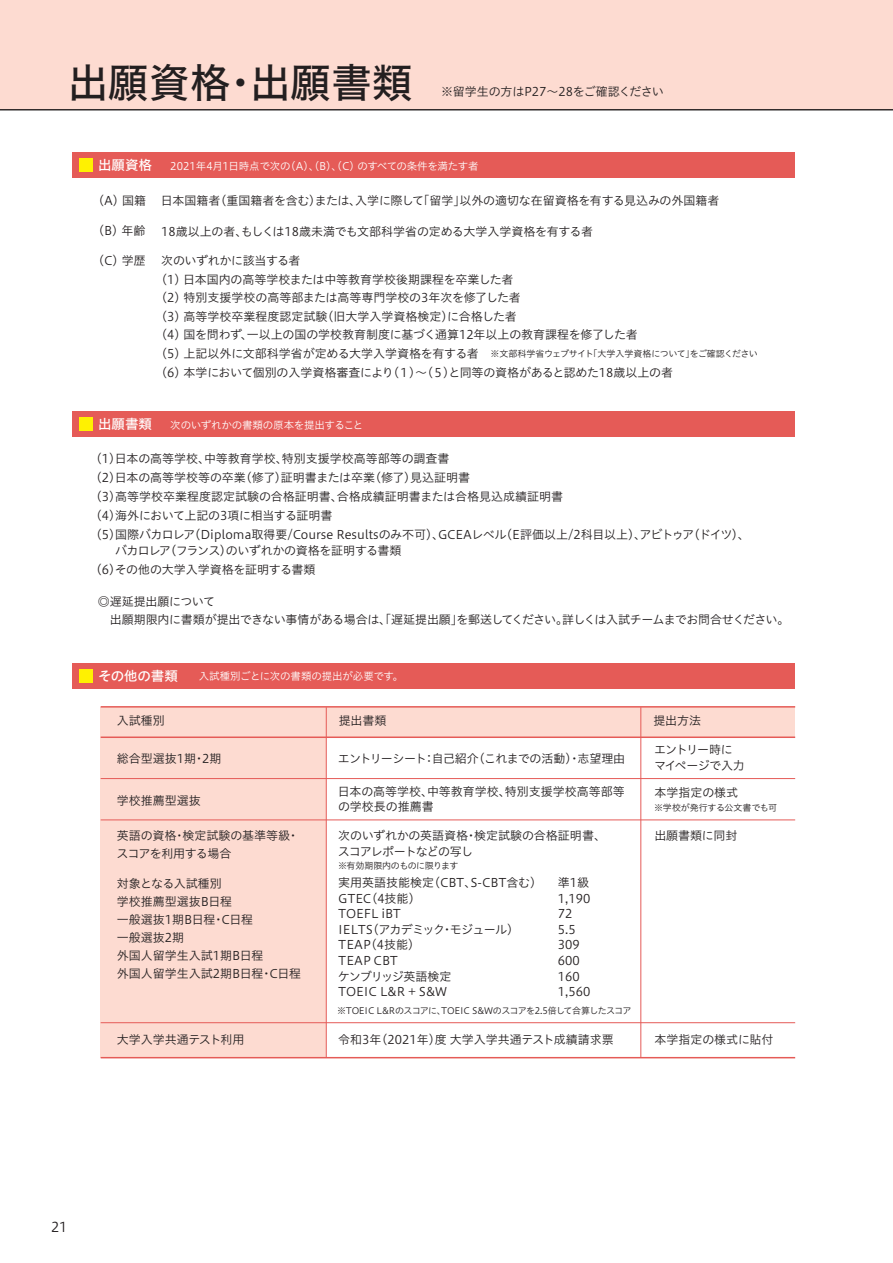
<style>
.page{position:relative;width:893px;height:1263px;background:#fff}
.page>*{position:absolute;margin:0;border:0;box-sizing:border-box;transform-origin:0 0}
.t1{font:40.8px "Hiragino UD Sans Std N W5";color:#231f20}
.t2{font:13.5px "Hiragino UD Sans Std N W5";letter-spacing:-.015em;color:#fff}
.t3{font:13.5px "Hiragino UD Sans Std N W3";color:#231f20}
.t4{font:12px/18px "Hiragino UD Sans Std N W3";color:#231f20}
.t5{font:12px/18px "Hiragino UD Sans Std N W3";letter-spacing:-.03em;color:#231f20}
.t6{font:12px/19px "Hiragino UD Sans Std N W3";letter-spacing:-.025em;color:#231f20}
.t7{font:12px "Hiragino UD Sans Std N W3";letter-spacing:-.04em;color:#231f20}
.t8{font:12px "Hiragino UD Sans Std N W3";letter-spacing:-.06em;color:#231f20}
.t9{font:12px/16.5px "Hiragino UD Sans Std N W3";letter-spacing:-.055em;color:#231f20}
.t10{font:12px "Hiragino UD Sans Std N W3";letter-spacing:-.075em;color:#231f20}
.t11{font:10.5px "Hiragino UD Sans Std N W3";letter-spacing:-.025em;color:#fff}
.t12{font:9px "Hiragino UD Sans Std N W3";letter-spacing:-.04em;color:#231f20}
.t13{font:9px "Hiragino UD Sans Std N W3";letter-spacing:-.06em;color:#231f20}
.t14{font:9px "Hiragino UD Sans Std N W3";letter-spacing:-.02em;color:#231f20}
.s1{font-size:12px}
</style>
<div class="page">
<div style="left:101px;top:707px;width:694px;height:30px;background:#fddbd1"></div>
<div style="left:101px;top:707px;width:225px;height:350px;background:#fddbd1"></div>
<div style="left:73px;top:153px;width:722px;height:25px;background:#e55b57"></div>
<div style="left:0;top:0;width:893px;height:110px;background:#fddbd1"></div>
<hr style="left:0;top:110px;width:893px;height:1px;background:#231f20">
<hr style="left:101px;top:778px;width:694px;height:1px;background:#e55b57">
<hr style="left:101px;top:820px;width:694px;height:1px;background:#e55b57">
<hr style="left:101px;top:736px;width:694px;height:2px;background:#e55b57">
<hr style="left:101px;top:1057px;width:694px;height:1px;background:#e55b57">
<hr style="left:101px;top:1022px;width:694px;height:1px;background:#e55b57">
<hr style="left:326px;top:707px;width:1px;height:350px;background:#e55b57">
<hr style="left:640px;top:707px;width:1px;height:350px;background:#e55b57">
<div style="left:79px;top:158px;width:13px;height:14px;background:#fff101"></div>
<div style="left:73px;top:411px;width:722px;height:25px;background:#e55b57"></div>
<div style="left:79px;top:417px;width:13px;height:14px;background:#fff101"></div>
<div style="left:73px;top:663px;width:722px;height:25px;background:#e55b57"></div>
<div style="left:79px;top:669px;width:13px;height:13px;background:#fff101"></div>
<hr style="left:101px;top:706px;width:694px;height:1px;background:#e55b57">
<h1 class="t1" style="left:68px;top:51px;width:346px">出願資格・出願書類</h1>
<p class="t4" style="left:441px;top:82px;width:224px">※留学生の方はP27～28をご確認ください</p>
<p class="t2" style="left:98px;top:155px;width:55px">出願資格</p>
<p class="t11" style="left:170px;top:158px;width:310px">2021年4月1日時点で次の（A）、（B）、（C）のすべての条件を満たす者</p>
<p class="t4" style="left:92px;top:190px;width:56px">（A）国籍</p>
<p class="t4" style="left:92px;top:220px;width:55px">（B）年齢</p>
<p class="t4" style="left:92px;top:250px;width:55px">（C）学歴</p>
<p class="t4" style="left:161px;top:190px;width:560px">日本国籍者（重国籍者を含む）または、入学に際して「留学」以外の適切な在留資格を有する見込みの外国籍者</p>
<p class="t4" style="left:161px;top:221px;width:433px">18歳以上の者、もしくは18歳未満でも文部科学省の定める大学入学資格を有する者</p>
<p class="t4" style="left:155px;top:250px;width:484px;line-height:18.6px;text-indent:6px">次のいずれかに該当する者<br>（1）日本国内の高等学校または中等教育学校後期課程を卒業した者<br>（2）特別支援学校の高等部または高等専門学校の3年次を修了した者<br>（3）高等学校卒業程度認定試験（旧大学入学資格検定）に合格した者<br>（4）国を問わず、一以上の国の学校教育制度に基づく通算12年以上の教育課程を修了した者</p>
<p class="t12" style="left:155px;top:347px;width:604px"><span class="s1">（5）上記以外に文部科学省が定める大学入学資格を有する者　</span>※文部科学省ウェブサイト「大学入学資格について」をご確認ください</p>
<p class="t4" style="left:155px;top:362px;width:519px">（6）本学において個別の入学資格審査により（１）～（５）と同等の資格があると認めた18歳以上の者</p>
<p class="t2" style="left:98px;top:414px;width:55px">出願書類</p>
<p class="t11" style="left:170px;top:417px;width:195px">次のいずれかの書類の原本を提出すること</p>
<p class="t4" style="left:90px;top:448px;width:661px;line-height:19px">（1）日本の高等学校、中等教育学校、特別支援学校高等部等の調査書<br>（2）日本の高等学校等の卒業（修了）証明書または卒業（修了）見込証明書<br>（3）高等学校卒業程度認定試験の合格証明書、合格成績証明書または合格見込成績証明書<br>（4）海外において上記の3項に相当する証明書<br>（5）国際バカロレア(Diploma取得要/Course Resultsのみ不可)、GCEAレベル(E評価以上/2科目以上)、アビトゥア(ドイツ)、</p>
<p class="t6" style="left:96px;top:541px;width:307px">　 バカロレア(フランス)のいずれかの資格を証明する書類(6)その他の大学入学資格を証明する書類</p>
<p class="t5" style="left:98px;top:592px;width:693px">◎遅延提出願について<br>　出願期限内に書類が提出できない事情がある場合は、「遅延提出願」を郵送してください。詳しくは入試チームまでお問合せください。</p>
<p class="t2" style="left:98px;top:666px;width:81px">その他の書類</p>
<p class="t11" style="left:199px;top:669px;width:206px">入試種別ごとに次の書類の提出が必要です。</p>
<p class="t4" style="left:117px;top:711px;width:49px">入試種別</p>
<p class="t4" style="left:339px;top:711px;width:49px">提出書類</p>
<p class="t4" style="left:653px;top:711px;width:49px">提出方法</p>
<p class="t4" style="left:117px;top:748px;width:106px">総合型選抜1期・2期</p>
<p class="t4" style="left:117px;top:791px;width:85px">学校推薦型選抜</p>
<p class="t4" style="left:116px;top:826px;width:184px">英語の資格・検定試験の基準等級・スコアを利用する場合</p>
<p class="t4" style="left:117px;top:874px;width:186px">対象となる入試種別<br>学校推薦型選抜B日程<br>一般選抜1期B日程・C日程<br>一般選抜2期<br>外国人留学生入試1期B日程<br>外国人留学生入試2期B日程・C日程</p>
<p class="t4" style="left:117px;top:1030px;width:129px">大学入学共通テスト利用</p>
<p class="t7" style="left:338px;top:749px;width:289px">エントリーシート：自己紹介（これまでの活動）・志望理由</p>
<p class="t9" style="left:654px;top:740px;width:92px">エントリー時にマイページで入力</p>
<p class="t4" style="left:338px;top:783px;width:288px;line-height:15px">日本の高等学校、中等教育学校、特別支援学校高等部等の学校長の推薦書</p>
<p class="t4" style="left:338px;top:827px;width:270px;line-height:15.6px">次のいずれかの英語資格・検定試験の合格証明書、スコアレポートなどの写し</p>
<p class="t12" style="left:338px;top:858px;width:122px">※有効期限内のものに限ります</p>
<p class="t4" style="left:338px;top:873px;width:205px">実用英語技能検定（CBT、S-CBT含む）</p>
<p class="t4" style="left:558px;top:873px;width:33px">準1級</p>
<p class="t4" style="left:338px;top:888px;width:84px">GTEC（4技能）</p>
<p class="t4" style="left:558px;top:888px;width:34px">1,190</p>
<p class="t4" style="left:338px;top:904px;width:64px">TOEFL iBT</p>
<p class="t4" style="left:558px;top:904px;width:16px">72</p>
<p class="t8" style="left:338px;top:920px;width:182px">IELTS（アカデミック・モジュール）</p>
<p class="t4" style="left:558px;top:919px;width:19px">5.5</p>
<p class="t4" style="left:338px;top:935px;width:83px">TEAP（4技能）</p>
<p class="t4" style="left:558px;top:935px;width:23px">309</p>
<p class="t4" style="left:338px;top:951px;width:61px">TEAP CBT</p>
<p class="t4" style="left:558px;top:951px;width:23px">600</p>
<p class="t10" style="left:338px;top:967px;width:115px">ケンブリッジ英語検定</p>
<p class="t4" style="left:558px;top:966px;width:23px">160</p>
<p class="t4" style="left:338px;top:982px;width:110px">TOEIC L&amp;R + S&amp;W</p>
<p class="t4" style="left:558px;top:982px;width:34px">1,560</p>
<p class="t13" style="left:337px;top:1004px;width:296px">※TOEIC L&amp;Rのスコアに、TOEIC S&amp;Wのスコアを2.5倍して合算したスコア</p>
<p class="t4" style="left:654px;top:782px;width:85px">本学指定の様式</p>
<p class="t14" style="left:654px;top:800px;width:125px">※学校が発行する公文書でも可</p>
<p class="t4" style="left:654px;top:826px;width:85px">出願書類に同封</p>
<p class="t4" style="left:338px;top:1030px;width:277px">令和3年（2021年）度 大学入学共通テスト成績請求票</p>
<p class="t4" style="left:654px;top:1030px;width:121px">本学指定の様式に貼付</p>
<p class="t3" style="left:51px;top:1217px;width:18px">21</p>
</div>
